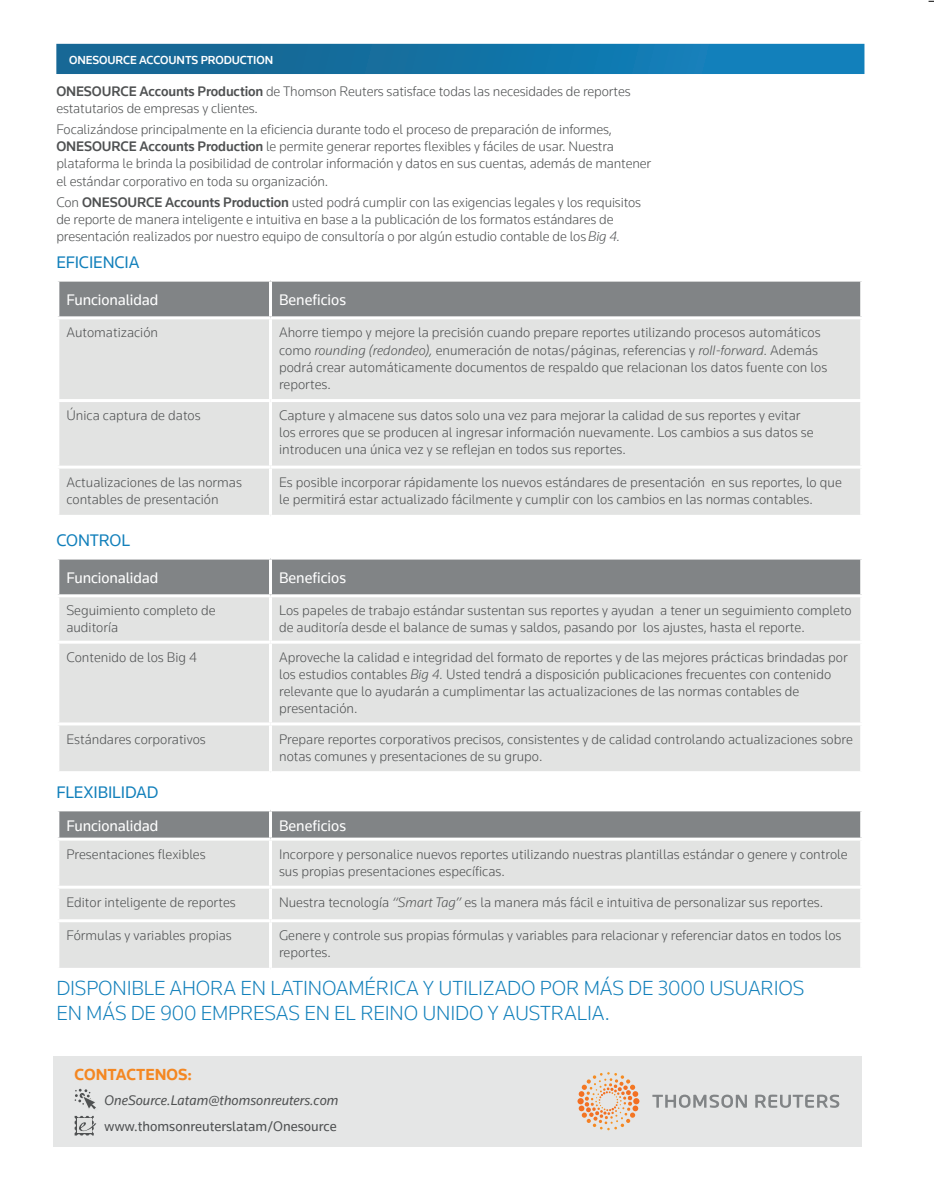
<style>
.page{position:relative;width:934px;height:1187px;background:#fff}
.page>*{position:absolute;margin:0;border:0;box-sizing:border-box;transform-origin:0 0}
.t1{font:300 21px/25.2px "Knowledge";letter-spacing:-.01em;color:#1280bb}
.t2{font:17.25px "Knowledge";letter-spacing:-.01em;color:#1280bb}
.t3{font:700 16.5px "Knowledge";color:#f48722}
.t4{font:15.75px "Knowledge";letter-spacing:-.01em;color:#fff}
.t5{font:300 14.25px/17.1px "Knowledge";color:#4f5152}
.t6{font:italic 14.25px "Knowledge";color:#4f5152}
.t7{font:14.25px "Knowledge";color:#4f5152}
.t8{font:500 12px "Knowledge";letter-spacing:-.01em;color:#fff}
.s1{font-weight:500}
.s2{font-style:italic}
</style>
<div class="page">
<div style="left:53px;top:1055px;width:808px;height:91px;background:#e5e6e6"></div>
<svg style="left:652px;top:1094px;width:187px;height:13px"></svg>
<svg style="left:577px;top:1072px;width:62px;height:57px"></svg>
<svg style="left:75px;top:1088px;width:22px;height:47px"></svg>
<svg style="left:56px;top:44px;width:808px;height:30px;background:#1373a6"></svg>
<div style="left:59px;top:282px;width:801px;height:34px;background:#818486"></div>
<div style="left:59px;top:319px;width:801px;height:196px;background:#e2e3e2"></div>
<hr style="left:269px;top:282px;width:3px;height:34px;background:#fff">
<hr style="left:269px;top:319px;width:3px;height:80px;background:#fff">
<hr style="left:56px;top:399px;width:214px;height:3px;background:#fff">
<hr style="left:270px;top:399px;width:593px;height:3px;background:#fff">
<hr style="left:269px;top:402px;width:3px;height:63px;background:#fff">
<hr style="left:56px;top:465px;width:214px;height:3px;background:#fff">
<hr style="left:270px;top:465px;width:593px;height:3px;background:#fff">
<hr style="left:269px;top:468px;width:3px;height:47px;background:#fff">
<div style="left:59px;top:559px;width:801px;height:35px;background:#818486"></div>
<div style="left:59px;top:597px;width:801px;height:174px;background:#e2e3e2"></div>
<hr style="left:269px;top:559px;width:3px;height:35px;background:#fff">
<hr style="left:269px;top:597px;width:3px;height:43px;background:#fff">
<hr style="left:56px;top:640px;width:214px;height:3px;background:#fff">
<hr style="left:270px;top:640px;width:593px;height:3px;background:#fff">
<hr style="left:269px;top:643px;width:3px;height:79px;background:#fff">
<hr style="left:56px;top:722px;width:214px;height:3px;background:#fff">
<hr style="left:270px;top:722px;width:593px;height:3px;background:#fff">
<hr style="left:269px;top:725px;width:3px;height:46px;background:#fff">
<div style="left:59px;top:811px;width:801px;height:26px;background:#818486"></div>
<div style="left:59px;top:840px;width:801px;height:127px;background:#e2e3e2"></div>
<hr style="left:269px;top:811px;width:3px;height:26px;background:#fff">
<hr style="left:269px;top:840px;width:3px;height:45px;background:#fff">
<hr style="left:56px;top:885px;width:214px;height:3px;background:#fff">
<hr style="left:270px;top:885px;width:593px;height:3px;background:#fff">
<hr style="left:269px;top:888px;width:3px;height:31px;background:#fff">
<hr style="left:56px;top:919px;width:214px;height:3px;background:#fff">
<hr style="left:270px;top:919px;width:593px;height:3px;background:#fff">
<hr style="left:269px;top:922px;width:3px;height:45px;background:#fff">
<svg style="left:928px;top:0;width:6px;height:2px"></svg>
<p class="t8" style="left:69px;top:52px;width:206px">ONESOURCE ACCOUNTS PRODUCTION</p>
<p class="t5" style="left:56px;top:82px;width:576px"><span class="s1">ONESOURCE Accounts Production</span> de Thomson Reuters satisface todas las necesidades de reportes estatutarios de empresas y clientes.</p>
<p class="t5" style="left:56px;top:121px;width:596px">Focalizándose principalmente en la eficiencia durante todo el proceso de preparación de informes, <span class="s1">ONESOURCE Accounts Production</span> le permite generar reportes flexibles y fáciles de usar. Nuestra plataforma le brinda la posibilidad de controlar información y datos en sus cuentas, además de mantener el estándar corporativo en toda su organización.</p>
<p class="t5" style="left:56px;top:193px;width:586px">Con <span class="s1">ONESOURCE Accounts Production</span> usted podrá cumplir con las exigencias legales y los requisitos de reporte de manera inteligente e intuitiva en base a la publicación de los formatos estándares de presentación realizados por nuestro equipo de consultoría o por algún estudio contable de los<span class="s2">Big 4.</span></p>
<p class="t2" style="left:56px;top:252px;width:85px">EFICIENCIA</p>
<p class="t4" style="left:66px;top:290px;width:93px">Funcionalidad</p>
<p class="t4" style="left:279px;top:290px;width:69px">Beneficios</p>
<p class="t5" style="left:66px;top:324px;width:93px">Automatización</p>
<p class="t5" style="left:279px;top:324px;width:550px">Ahorre tiempo y mejore la precisión cuando prepare reportes utilizando procesos automáticos como <span class="s2">rounding (redondeo),</span> enumeración de notas/páginas, referencias y <span class="s2">roll-forward.</span> Además podrá crear automáticamente documentos de respaldo que relacionan los datos fuente con los reportes.</p>
<p class="t5" style="left:66px;top:406px;width:136px">Única captura de datos</p>
<p class="t5" style="left:279px;top:406px;width:536px">Capture y almacene sus datos solo una vez para mejorar la calidad de sus reportes y evitar los errores que se producen al ingresar información nuevamente. Los cambios a sus datos se introducen una única vez y se reflejan en todos sus reportes.</p>
<p class="t5" style="left:66px;top:473px;width:177px">Actualizaciones de las normas contables de presentación</p>
<p class="t5" style="left:279px;top:473px;width:564px">Es posible incorporar rápidamente los nuevos estándares de presentación en sus reportes, lo que le permitirá estar actualizado fácilmente y cumplir con los cambios en las normas contables.</p>
<p class="t2" style="left:56px;top:530px;width:75px">CONTROL</p>
<p class="t4" style="left:66px;top:568px;width:93px">Funcionalidad</p>
<p class="t4" style="left:279px;top:568px;width:69px">Beneficios</p>
<p class="t5" style="left:66px;top:602px;width:151px">Seguimiento completo de auditoría</p>
<p class="t5" style="left:279px;top:602px;width:574px">Los papeles de trabajo estándar sustentan sus reportes y ayudan a tener un seguimiento completo de auditoría desde el balance de sumas y saldos, pasando por los ajustes, hasta el reporte.</p>
<p class="t5" style="left:66px;top:648px;width:132px">Contenido de los Big 4</p>
<p class="t5" style="left:279px;top:648px;width:570px">Aproveche la calidad e integridad del formato de reportes y de las mejores prácticas brindadas por los estudios contables <span class="s2">Big 4.</span> Usted tendrá a disposición publicaciones frecuentes con contenido relevante que lo ayudarán a cumplimentar las actualizaciones de las normas contables de presentación.</p>
<p class="t5" style="left:66px;top:730px;width:141px">Estándares corporativos</p>
<p class="t5" style="left:279px;top:730px;width:575px">Prepare reportes corporativos precisos, consistentes y de calidad controlando actualizaciones sobre notas comunes y presentaciones de su grupo.</p>
<p class="t2" style="left:56px;top:781px;width:103px">FLEXIBILIDAD</p>
<p class="t4" style="left:66px;top:815px;width:93px">Funcionalidad</p>
<p class="t4" style="left:279px;top:815px;width:69px">Beneficios</p>
<p class="t5" style="left:66px;top:845px;width:141px">Presentaciones flexibles</p>
<p class="t5" style="left:279px;top:845px;width:570px">Incorpore y personalice nuevos reportes utilizando nuestras plantillas estándar o genere y controle sus propias presentaciones específicas.</p>
<p class="t5" style="left:66px;top:893px;width:171px">Editor inteligente de reportes</p>
<p class="t5" style="left:279px;top:893px;width:546px">Nuestra tecnología <span class="s2">“Smart Tag”</span> es la manera más fácil e intuitiva de personalizar sus reportes.</p>
<p class="t5" style="left:66px;top:926px;width:167px">Fórmulas y variables propias</p>
<p class="t5" style="left:279px;top:926px;width:564px">Genere y controle sus propias fórmulas y variables para relacionar y referenciar datos en todos los reportes.</p>
<h1 class="t1" style="left:56px;top:974px;width:749px">DISPONIBLE AHORA EN LATINOAMÉRICA Y UTILIZADO POR MÁS DE 3000 USUARIOS<br>EN MÁS DE 900 EMPRESAS EN EL REINO UNIDO Y AUSTRALIA.</h1>
<p class="t3" style="left:75px;top:1064px;width:119px">CONTACTENOS:</p>
<p class="t6" style="left:105px;top:1092px;width:235px">OneSource.Latam@thomsonreuters.com</p>
<p class="t7" style="left:105px;top:1117px;width:234px">www.thomsonreuterslatam/Onesource</p>
</div>
